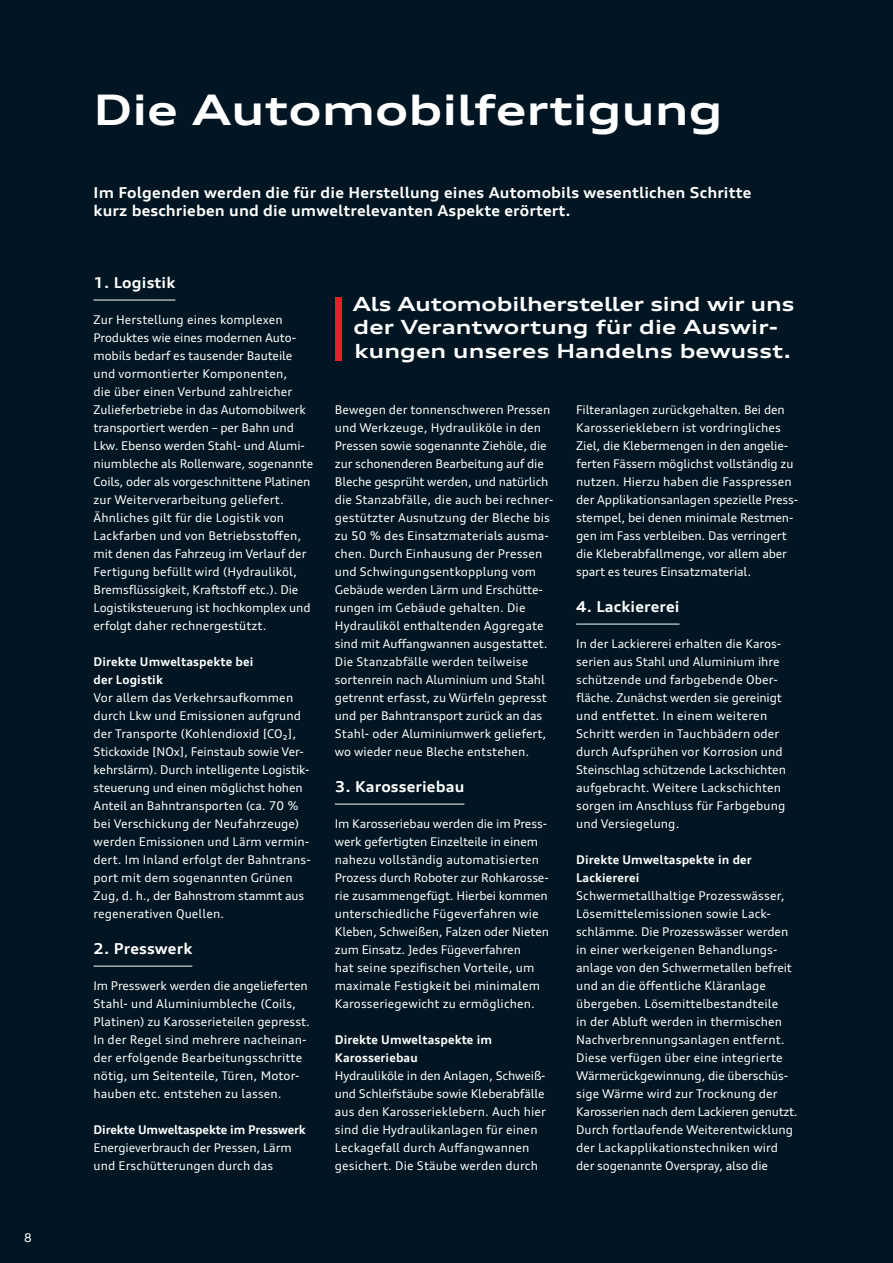
<style>
.page{position:relative;width:893px;height:1263px;background:#011622}
.page>*{position:absolute;margin:0;border:0;box-sizing:border-box;transform-origin:0 0}
.AUDI_Headlines{font:700 expanded 42px "Audi Type";color:#fff}
.AUDI_Zitat_Klein{font:700 expanded 19.5px/23.4px "Audi Type";letter-spacing:.01em;color:#fff}
.AUDI_Anleser{font:700 expanded 15px/18px "Audi Type";letter-spacing:.01em;color:#fff}
.AUDI_Subheadlines{font:700 expanded 15px "Audi Type";letter-spacing:.01em;color:#fff}
.t1{font:12px/18px "Audi Type";color:#fff}
.t2{font:700 12px/18px "Audi Type";letter-spacing:.01em;color:#fff}
.t3{font:700 12px "Audi Type";letter-spacing:-.01em;color:#fff}
</style>
<div class="page">
<hr style="left:94px;top:300px;width:81px;height:1px;background:#fff">
<hr style="left:94px;top:966px;width:98px;height:1px;background:#fff">
<hr style="left:335px;top:804px;width:129px;height:1px;background:#fff">
<hr style="left:576px;top:624px;width:104px;height:1px;background:#fff">
<div style="left:335px;top:297px;width:6px;height:64px;background:#ee1b2d"></div>
<p class="t1" style="left:24px;top:1229px;width:9px">8</p>
<p class="AUDI_Headlines" style="left:94px;top:84px;width:631px">Die Automobilfertigung</p>
<p class="AUDI_Anleser" style="left:94px;top:183px;width:659px">Im Folgenden werden die für die Herstellung eines Automobils wesentlichen Schritte kurz beschrieben und die umweltrelevanten Aspekte erörtert.</p>
<p class="AUDI_Subheadlines" style="left:94px;top:273px;width:83px">1. Logistik</p>
<p class="t1" style="left:94px;top:311px;width:221px">Zur Herstellung eines komplexen Produktes wie eines modernen Auto&shy;mobils bedarf es tausender Bauteile und vormontierter Komponenten,<br>die über einen Verbund zahlreicher Zulieferbetriebe in das Automobilwerk transportiert werden – per Bahn und Lkw. Ebenso werden Stahl- und Alumi&shy;niumbleche als Rollenware, sogenannte Coils, oder als vorgeschnittene Platinen zur Weiterverarbeitung geliefert.<br>Ähnliches gilt für die Logistik von Lackfarben und von Betriebsstoffen, mit denen das Fahrzeug im Verlauf der Fertigung befüllt wird (Hydrauliköl, Bremsflüssigkeit, Kraftstoff etc.). Die Logistiksteuerung ist hochkomplex und erfolgt daher rechnergestützt.</p>
<p class="t2" style="left:94px;top:653px;width:161px">Direkte Umweltaspekte bei der Logistik</p>
<p class="t1" style="left:94px;top:689px;width:219px">Vor allem das Verkehrsaufkommen durch Lkw und Emissionen aufgrund der Transporte (Kohlendioxid [CO₂], Stickoxide [NOx], Feinstaub sowie Ver&shy;kehrslärm). Durch intelligente Logistik&shy;steuerung und einen möglichst hohen Anteil an Bahntransporten (ca. 70 % bei Verschickung der Neufahrzeuge) werden Emissionen und Lärm vermin&shy;dert. Im Inland erfolgt der Bahntrans&shy;port mit dem sogenannten Grünen Zug, d. h., der Bahnstrom stammt aus regenerativen Quellen.</p>
<p class="AUDI_Subheadlines" style="left:94px;top:939px;width:100px">2. Presswerk</p>
<p class="t1" style="left:94px;top:977px;width:218px">Im Presswerk werden die angelieferten Stahl- und Aluminiumbleche (Coils, Platinen) zu Karosserieteilen gepresst.<br>In der Regel sind mehrere nacheinan&shy;der erfolgende Bearbeitungsschritte nötig, um Seitenteile, Türen, Motor&shy;hauben etc. entstehen zu lassen.</p>
<p class="t3" style="left:94px;top:1122px;width:214px">Direkte Umweltaspekte im Presswerk</p>
<p class="t1" style="left:94px;top:1139px;width:200px">Energieverbrauch der Pressen, Lärm und Erschütterungen durch das</p>
<p class="AUDI_Zitat_Klein" style="left:353px;top:292px;width:443px">Als Automobilhersteller sind wir uns der Verantwortung für die Auswir&shy;kungen unseres Handelns bewusst.</p>
<p class="t1" style="left:335px;top:401px;width:220px">Bewegen der tonnenschweren Pressen und Werkzeuge, Hydrauliköle in den Pressen sowie sogenannte Ziehöle, die zur schonenderen Bearbeitung auf die Bleche gesprüht werden, und natürlich die Stanzabfälle, die auch bei rechner&shy;gestützter Ausnutzung der Bleche bis zu 50 % des Einsatzmaterials ausma&shy;chen. Durch Einhausung der Pressen und Schwingungsentkopplung vom Gebäude werden Lärm und Erschütte&shy;rungen im Gebäude gehalten. Die</p>
<p class="t1" style="left:335px;top:617px;width:214px">Hydrauliköl enthaltenden Aggregate sind mit Auffangwannen ausgestattet.<br>Die Stanzabfälle werden teilweise sortenrein nach Aluminium und Stahl getrennt erfasst, zu Würfeln gepresst und per Bahntransport zurück an das Stahl- oder Aluminiumwerk geliefert, wo wieder neue Bleche entstehen.</p>
<p class="AUDI_Subheadlines" style="left:335px;top:777px;width:131px">3. Karosseriebau</p>
<p class="t1" style="left:335px;top:815px;width:216px">Im Karosseriebau werden die im Press&shy;werk gefertigten Einzelteile in einem nahezu vollständig automatisierten Prozess durch Roboter zur Rohkarosse&shy;rie zusammengefügt. Hierbei kommen unterschiedliche Fügeverfahren wie Kleben, Schweißen, Falzen oder Nieten zum Einsatz. Jedes Fügeverfahren<br>hat seine spezifischen Vorteile, um maximale Festigkeit bei minimalem Karosseriegewicht zu ermöglichen.</p>
<p class="t2" style="left:335px;top:1031px;width:159px">Direkte Umweltaspekte im</p>
<p class="t2" style="left:335px;top:1049px;width:85px">Karosseriebau</p>
<p class="t1" style="left:335px;top:1067px;width:213px">Hydrauliköle in den Anlagen, Schweiß&shy;und Schleifstäube sowie Kleberabfälle aus den Karosserieklebern. Auch hier sind die Hydraulikanlagen für einen Leckagefall durch Auffangwannen gesichert. Die Stäube werden durch</p>
<p class="t1" style="left:576px;top:401px;width:224px">Filteranlagen zurückgehalten. Bei den Karosserieklebern ist vordringliches Ziel, die Klebermengen in den angelie&shy;ferten Fässern möglichst vollständig zu nutzen. Hierzu haben die Fasspressen der Applikationsanlagen spezielle Press&shy;stempel, bei denen minimale Restmen&shy;gen im Fass verbleiben. Das verringert die Kleberabfallmenge, vor allem aber spart es teures Einsatzmaterial.</p>
<p class="AUDI_Subheadlines" style="left:576px;top:597px;width:105px">4. Lackiererei</p>
<p class="t1" style="left:576px;top:635px;width:211px">In der Lackiererei erhalten die Karos&shy;serien aus Stahl und Aluminium ihre schützende und farbgebende Ober&shy;fläche. Zunächst werden sie gereinigt und entfettet. In einem weiteren Schritt werden in Tauchbädern oder durch Aufsprühen vor Korrosion und Steinschlag schützende Lackschichten aufgebracht. Weitere Lackschichten sorgen im Anschluss für Farbgebung und Versiegelung.</p>
<p class="t2" style="left:576px;top:851px;width:177px">Direkte Umweltaspekte in der<br>Lackiererei</p>
<p class="t1" style="left:576px;top:887px;width:223px">Schwermetallhaltige Prozesswässer, Lösemittelemissionen sowie Lack&shy;schlämme. Die Prozesswässer werden in einer werkeigenen Behandlungs&shy;anlage von den Schwermetallen befreit und an die öffentliche Kläranlage übergeben. Lösemittelbestandteile<br>in der Abluft werden in thermischen Nachverbrennungsanlagen entfernt.<br>Diese verfügen über eine integrierte Wärmerückgewinnung, die überschüs&shy;sige Wärme wird zur Trocknung der Karosserien nach dem Lackieren genutzt.<br>Durch fortlaufende Weiterentwicklung der Lackapplikationstechniken wird der sogenannte Overspray, also die</p>
</div>
